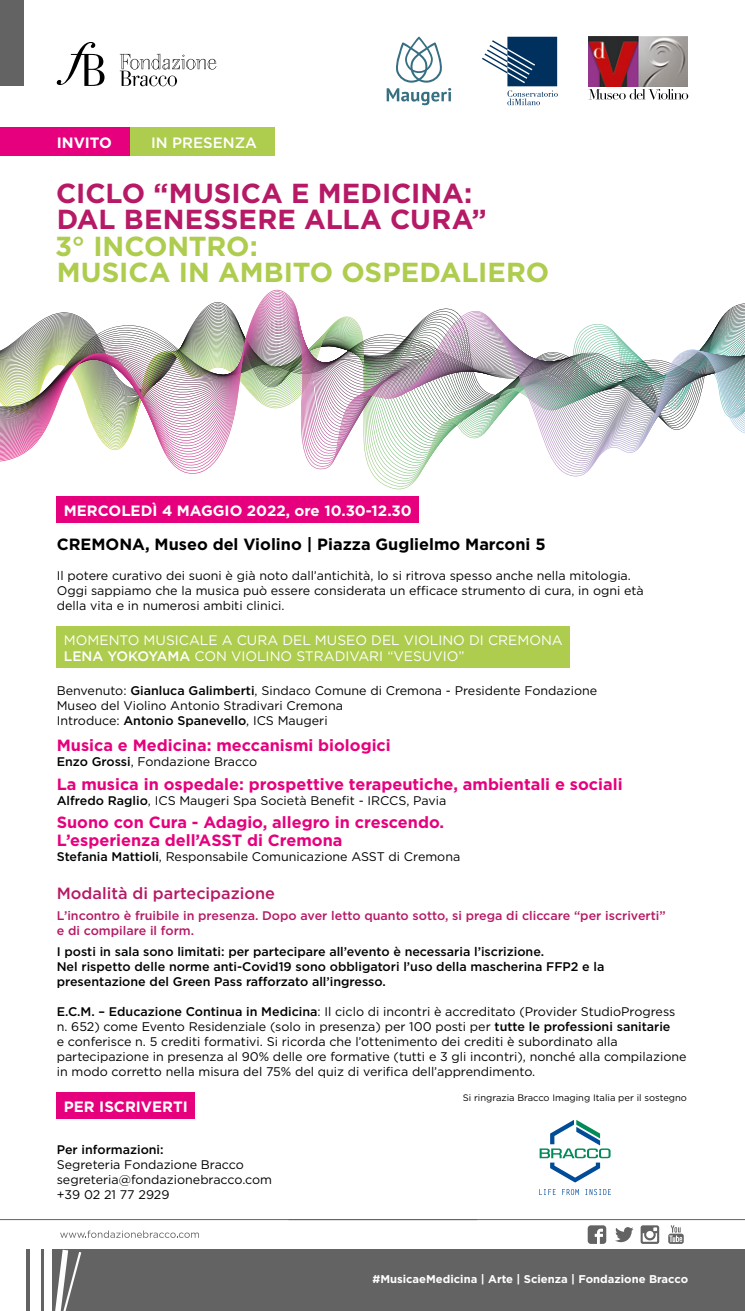
<style>
.page{position:relative;width:745px;height:1311px;background:#fff}
.page>*{position:absolute;margin:0;border:0;box-sizing:border-box;transform-origin:0 0}
.t1{font:700 27.5px/26.2px "Gotham";color:#b61965}
.t2{font:700 27.5px/26.2px "Gotham";color:#aecc4e}
.t3{font:700 16.25px/17.5px "Gotham";color:#e6007d}
.t4{font:700 16.25px "Gotham";color:#000}
.t5{font:500 16.25px "Gotham";color:#b61965}
.t6{font:700 15px "Gotham";color:#fff}
.t7{font:500 15px "Gotham";color:#fff}
.t8{font:13.75px/16.5px "Gotham";color:#fff}
.t9{font:12.5px/15px "Gotham";color:#000}
.t10{font:500 12.5px/15px "Gotham";color:#000}
.t11{font:500 12.5px/15px "Gotham";color:#b61965}
.t12{font:700 11.25px "Gotham";color:#fff}
.t13{font:9.38px "Gotham";color:#000}
.s1{font-weight:500}
</style>
<div class="page">
<img style="left:0;top:289px;width:744px;height:189px">
<div style="left:0;top:0;width:23px;height:85px;background:#646363"></div>
<svg style="left:56px;top:42px;width:48px;height:44px"></svg>
<svg style="left:120px;top:54px;width:96px;height:32px"></svg>
<div style="left:0;top:1249px;width:477px;height:62px;background:#646363"></div>
<div style="left:30px;top:1249px;width:11px;height:62px;background:#fff"></div>
<div style="left:0;top:1249px;width:25px;height:62px;background:#fff"></div>
<div style="left:45px;top:1249px;width:7px;height:62px;background:#fff"></div>
<svg style="left:55px;top:1249px;width:26px;height:62px"></svg>
<hr style="left:0;top:1219px;width:477px;height:1px;background:#646363">
<div style="left:288px;top:1249px;width:456px;height:62px;background:#646363"></div>
<hr style="left:288px;top:1219px;width:456px;height:1px;background:#646363">
<svg style="left:640px;top:1225px;width:19px;height:19px"></svg>
<svg style="left:668px;top:1225px;width:16px;height:19px"></svg>
<svg style="left:587px;top:1225px;width:19px;height:19px"></svg>
<svg style="left:615px;top:1227px;width:19px;height:15px"></svg>
<svg style="left:60px;top:1230px;width:139px;height:8px"></svg>
<div style="left:57px;top:497px;width:362px;height:26px;background:#e6007d"></div>
<div style="left:57px;top:626px;width:512px;height:42px;background:#aecc4e"></div>
<div style="left:57px;top:1093px;width:138px;height:26px;background:#e6007d"></div>
<svg style="left:482px;top:37px;width:75px;height:68px"></svg>
<div style="left:84px;top:128px;width:191px;height:28px;background:#aecc4e"></div>
<div style="left:0;top:128px;width:130px;height:28px;background:#e6007d"></div>
<svg style="left:588px;top:89px;width:99px;height:11px"></svg>
<img style="left:588px;top:37px;width:99px;height:49px">
<svg style="left:386px;top:37px;width:65px;height:68px"></svg>
<svg style="left:539px;top:1120px;width:72px;height:75px"></svg>
<p class="t6" style="left:57px;top:132px;width:57px">INVITO</p>
<p class="t7" style="left:151px;top:133px;width:107px">IN PRESENZA</p>
<h1 class="t1" style="left:56px;top:180px;width:432px">CICLO “MUSICA E MEDICINA:<br>DAL BENESSERE ALLA CURA”</h1>
<h1 class="t2" style="left:55px;top:233px;width:495px">3° INCONTRO:<br>MUSICA IN AMBITO OSPEDALIERO</h1>
<p class="t6" style="left:64px;top:501px;width:349px">MERCOLEDÌ 4 MAGGIO 2022, ore 10.30-12.30</p>
<h2 class="t4" style="left:57px;top:534px;width:490px">CREMONA, Museo del Violino | Piazza Guglielmo Marconi 5</h2>
<p class="t9" style="left:57px;top:568px;width:588px">Il potere curativo dei suoni è già noto dall’antichità, lo si ritrova spesso anche nella mitologia.<br>Oggi sappiamo che la musica può essere considerata un efficace strumento di cura, in ogni età della vita e in numerosi ambiti clinici.</p>
<p class="t8" style="left:64px;top:631px;width:500px">MOMENTO MUSICALE A CURA DEL MUSEO DEL VIOLINO DI CREMONA<br><span class="s1">LENA YOKOYAMA</span> CON VIOLINO STRADIVARI “VESUVIO”</p>
<p class="t9" style="left:57px;top:682px;width:541px">Benvenuto: <span class="s1">Gianluca Galimberti</span>, Sindaco Comune di Cremona - Presidente Fondazione<br>Museo del Violino Antonio Stradivari Cremona<br>Introduce: <span class="s1">Antonio Spanevello</span>, ICS Maugeri</p>
<h2 class="t3" style="left:57px;top:736px;width:335px">Musica e Medicina: meccanismi biologici</h2>
<p class="t9" style="left:57px;top:754px;width:202px"><span class="s1">Enzo Grossi</span>, Fondazione Bracco</p>
<h2 class="t3" style="left:57px;top:775px;width:567px">La musica in ospedale: prospettive terapeutiche, ambientali e sociali</h2>
<p class="t9" style="left:57px;top:792px;width:391px"><span class="s1">Alfredo Raglio</span>, ICS Maugeri Spa Società Benefit - IRCCS, Pavia</p>
<h2 class="t3" style="left:57px;top:814px;width:388px">Suono con Cura - Adagio, allegro in crescendo.<br>L’esperienza dell’ASST di Cremona</h2>
<p class="t9" style="left:57px;top:849px;width:405px"><span class="s1">Stefania Mattioli</span>, Responsabile Comunicazione ASST di Cremona</p>
<h2 class="t5" style="left:57px;top:882px;width:220px">Modalità di partecipazione</h2>
<p class="t11" style="left:57px;top:908px;width:610px">L’incontro è fruibile in presenza. Dopo aver letto quanto sotto, si prega di cliccare “per iscriverti” e di compilare il form.</p>
<p class="t10" style="left:57px;top:944px;width:549px">I posti in sala sono limitati: per partecipare all’evento è necessaria l’iscrizione.<br>Nel rispetto delle norme anti-Covid19 sono obbligatori l’uso della mascherina FFP2 e la presentazione del Green Pass rafforzato all’ingresso.</p>
<p class="t9" style="left:57px;top:1004px;width:631px"><span class="s1">E.C.M. – Educazione Continua in Medicina</span>: Il ciclo di incontri è accreditato (Provider StudioProgress n. 652) come Evento Residenziale (solo in presenza) per 100 posti per <span class="s1">tutte le professioni sanitarie<br></span>e conferisce n. 5 crediti formativi. Si ricorda che l’ottenimento dei crediti è subordinato alla partecipazione in presenza al 90% delle ore formative (tutti e 3 gli incontri), nonché alla compilazione in modo corretto nella misura del 75% del quiz di verifica dell’apprendimento.</p>
<p class="t6" style="left:64px;top:1096px;width:125px">PER ISCRIVERTI</p>
<p class="t10" style="left:57px;top:1142px;width:108px">Per informazioni:</p>
<p class="t9" style="left:57px;top:1157px;width:217px">Segreteria Fondazione Bracco segreteria@fondazionebracco.com +39 02 21 77 2929</p>
<p class="t13" style="left:462px;top:1091px;width:225px">Si ringrazia Bracco Imaging Italia per il sostegno</p>
<p class="t12" style="left:372px;top:1271px;width:317px">#MusicaeMedicina | Arte | Scienza | Fondazione Bracco</p>
</div>
